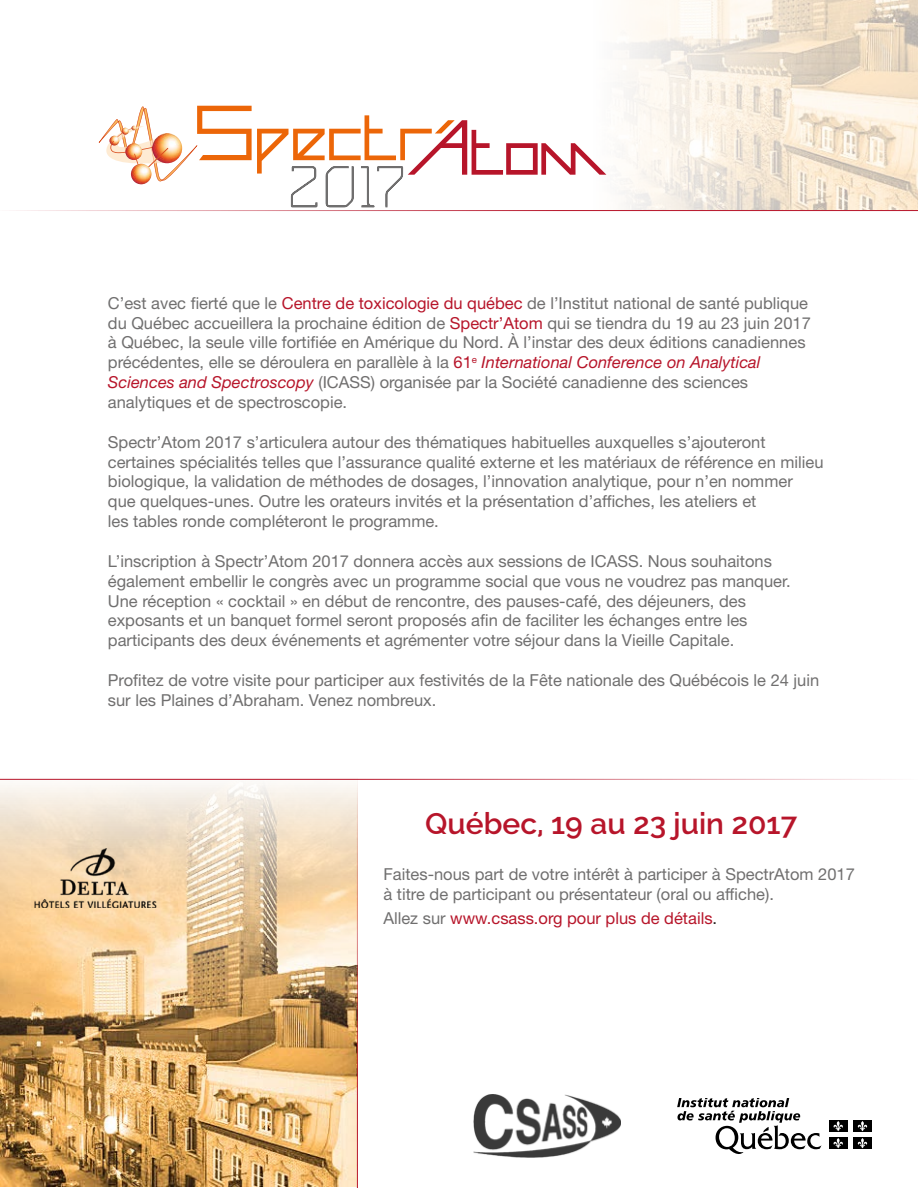
<style>
.page{position:relative;width:918px;height:1188px;background:#fff}
.page>*{position:absolute;margin:0;border:0;box-sizing:border-box;transform-origin:0 0}
.t1{font:600 30px "Raleway";color:#b7152a}
.t2{font:16.5px/19.8px "Helvetica Neue LT Std";color:#706f6f}
.t3{font:16.5px "Helvetica Neue LT Std";color:#b7152a}
.s1{color:#b7152a}
.s2{font-style:italic;color:#b7152a}
.s3{color:#706f6f}
.s4{color:#292623}
</style>
<div class="page">
<img style="left:606px;top:0;width:312px;height:210px">
<svg style="left:677px;top:1098px;width:144px;height:56px"></svg>
<div style="left:829px;top:1120px;width:19px;height:12px;background:#000"></div>
<svg style="left:833px;top:1121px;width:10px;height:10px"></svg>
<div style="left:853px;top:1120px;width:19px;height:12px;background:#000"></div>
<svg style="left:857px;top:1121px;width:10px;height:10px"></svg>
<div style="left:829px;top:1137px;width:19px;height:12px;background:#000"></div>
<svg style="left:833px;top:1138px;width:10px;height:10px"></svg>
<div style="left:853px;top:1137px;width:19px;height:12px;background:#000"></div>
<svg style="left:857px;top:1138px;width:10px;height:10px"></svg>
<img style="left:0;top:778px;width:357px;height:409px">
<img style="left:31px;top:849px;width:129px;height:59px">
<img style="left:474px;top:1094px;width:147px;height:64px">
<svg style="left:98px;top:105px;width:508px;height:102px"></svg>
<hr style="left:357px;top:778px;width:1px;height:410px;background:#b7152a">
<hr style="left:0;top:210px;width:918px;height:1px;background:#b7152a">
<hr style="left:0;top:779px;width:918px;height:1px;background:#b7152a">
<p class="t2" style="left:108px;top:293px;width:705px">C’est avec fierté que le <span class="s1">Centre de toxicologie du québec</span> de l’Institut national de santé publique du Québec accueillera la prochaine édition de <span class="s1">Spectr’Atom</span> qui se tiendra du 19 au 23 juin 2017 à Québec, la seule ville fortifiée en Amérique du Nord. À l’instar des deux éditions canadiennes précédentes, elle se déroulera en parallèle à la <span class="s1">61</span><sup>e</sup> <span class="s2">International Conference on Analytical Sciences and Spectroscopy</span> (ICASS) organisée par la Société canadienne des sciences analytiques et de spectroscopie.</p>
<p class="t2" style="left:108px;top:432px;width:717px">Spectr’Atom 2017 s’articulera autour des thématiques habituelles auxquelles s’ajouteront certaines spécialités telles que l’assurance qualité externe et les matériaux de référence en milieu biologique, la validation de méthodes de dosages, l’innovation analytique, pour n’en nommer que quelques-unes. Outre les orateurs invités et la présentation d’affiches, les ateliers et<br>les tables ronde compléteront le programme.</p>
<p class="t2" style="left:108px;top:551px;width:684px">L’inscription à Spectr’Atom 2017 donnera accès aux sessions de ICASS. Nous souhaitons également embellir le congrès avec un programme social que vous ne voudrez pas manquer.<br>Une réception « cocktail » en début de rencontre, des pauses-café, des déjeuners, des exposants et un banquet formel seront proposés afin de faciliter les échanges entre les participants des deux événements et agrémenter votre séjour dans la Vieille Capitale.</p>
<p class="t2" style="left:108px;top:670px;width:713px">Profitez de votre visite pour participer aux festivités de la Fête nationale des Québécois le 24 juin sur les Plaines d’Abraham. Venez nombreux.</p>
<h1 class="t1" style="left:425px;top:807px;width:374px">Québec, 19 au 23 juin 2017</h1>
<p class="t2" style="left:383px;top:864px;width:473px">Faites-nous part de votre intérêt à participer à SpectrAtom 2017 à titre de participant ou présentateur (oral ou affiche).</p>
<p class="t3" style="left:383px;top:908px;width:335px"><span class="s3">Allez sur</span> www.csass.org pour plus de détails<span class="s4">.</span></p>
</div>
